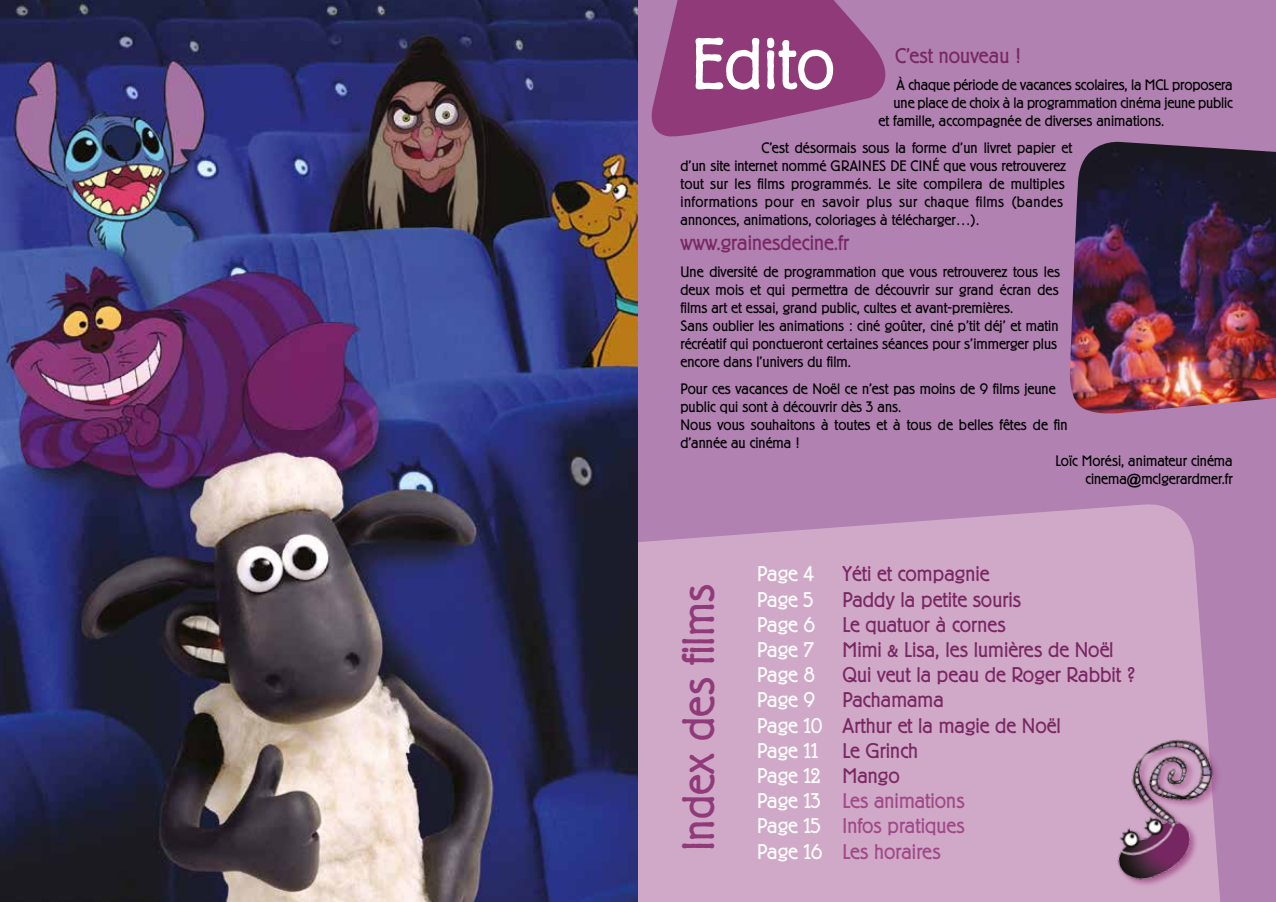
<style>
.page{position:relative;width:1276px;height:902px;background:#fff}
.page>*{position:absolute;margin:0;border:0;box-sizing:border-box;transform-origin:0 0}
.t1{font:300 45px "Berliner Grotesk";color:#903a79}
.t2{font:300 21px/25.2px "Berliner Grotesk";color:#782763}
.t3{font:300 21px/25.2px "Berliner Grotesk";color:#fff}
.t4{font:300 21px/25.2px "Berliner Grotesk";color:#9f4887;text-align:justify}
.t5{font:300 15px/18px "Berliner Grotesk";color:#000}
.s1{font-family:"Gill Sans";font-weight:700}
</style>
<div class="page">
<div style="left:638px;top:0;width:638px;height:901px;background:#b081b1"></div>
<div style="left:638px;top:504px;width:569px;height:397px;background:#d1a9c8"></div>
<img style="left:0;top:0;width:638px;height:901px">
<svg style="left:651px;top:0;width:235px;height:137px"></svg>
<img style="left:1070px;top:142px;width:206px;height:272px">
<img style="left:1060px;top:715px;width:160px;height:186px">
<h2 class="t2" style="left:895px;top:43px;width:127px">C'est nouveau !</h2>
<p class="t5" style="left:896px;top:76px;width:337px">À chaque période de vacances scolaires, la MCL proposera</p>
<p class="t5" style="left:893px;top:94px;width:341px">une place de choix à la programmation cinéma jeune public</p>
<p class="t5" style="left:878px;top:112px;width:287px">et famille, accompagnée de diverses animations.</p>
<p class="t5" style="left:680px;top:139px;width:393px;text-indent:81px">C'est désormais sous la forme d'un livret papier et d'un site internet nommé GRAINES DE CINÉ que vous retrouverez tout sur les films programmés. Le site compilera de multiples informations pour en savoir plus sur chaque films (bandes annonces, animations, coloriages à télécharger…).</p>
<h2 class="t2" style="left:680px;top:230px;width:170px">www.grainesdecine.fr</h2>
<p class="t5" style="left:680px;top:263px;width:381px">Une diversité de programmation que vous retrouverez tous les deux mois et qui permettra de découvrir sur grand écran des films art et essai, grand public, cultes et avant-premières.<br>Sans oublier les animations : ciné goûter, ciné p'tit déj' et matin récréatif qui ponctueront certaines séances pour s'immerger plus encore dans l'univers du film.</p>
<p class="t5" style="left:680px;top:380px;width:376px">Pour ces vacances de Noël ce n'est pas moins de 9 films jeune</p>
<p class="t5" style="left:680px;top:398px;width:222px">public qui sont à découvrir dès 3 ans.</p>
<p class="t5" style="left:680px;top:416px;width:389px">Nous vous souhaitons à toutes et à tous de belles fêtes de fin</p>
<p class="t5" style="left:680px;top:434px;width:120px">d'année au cinéma !</p>
<p class="t5" style="left:1055px;top:452px;width:179px">Loïc Morési, animateur cinéma</p>
<p class="t5" style="left:1085px;top:470px;width:149px">cinema<span class="s1">@</span>mclgerardmer.fr</p>
<h1 class="t1" style="left:673px;top:850px;width:268px;rotate:-90deg">Index des films</h1>
<h2 class="t3" style="left:757px;top:561px;width:67px">Page 4<br>Page 5<br>Page 6<br>Page 7<br>Page 8<br>Page 9<br>Page 10<br>Page 11<br>Page 12<br>Page 13<br>Page 15<br>Page 16</h2>
<h2 class="t2" style="left:842px;top:561px;width:293px">Yéti et compagnie<br>Paddy la petite souris<br>Le quatuor à cornes<br>Mimi &amp; Lisa, les lumières de Noël<br>Qui veut la peau de Roger Rabbit ?<br>Pachamama<br>Arthur et la magie de Noël<br>Le Grinch<br>Mango</h2>
<h2 class="t4" style="left:842px;top:788px;width:124px">Les animations Infos pratiques Les horaires</h2>
</div>
